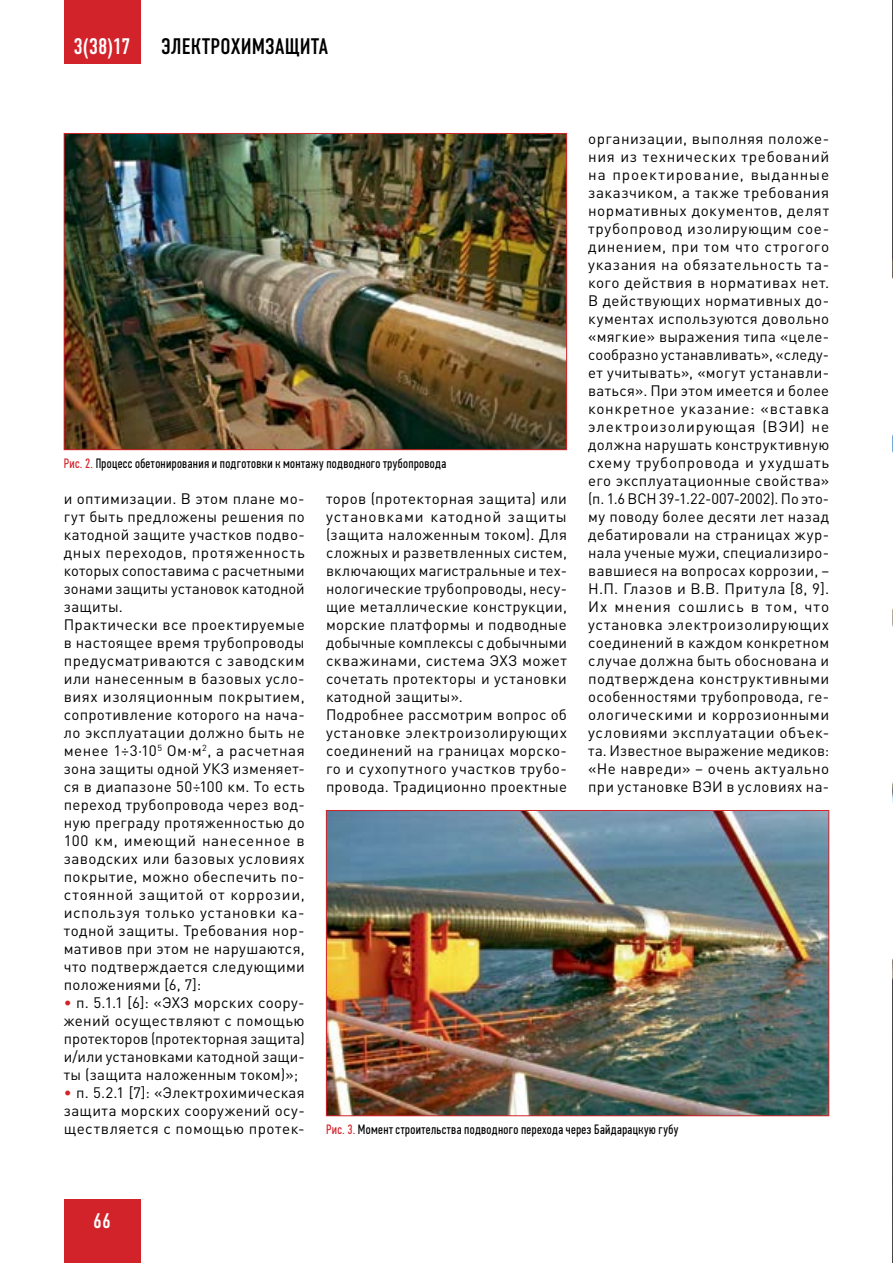
<style>
.page{position:relative;width:893px;height:1263px;background:#fff}
.page>*{position:absolute;margin:0;border:0;box-sizing:border-box;transform-origin:0 0}
.t1{font:22.5px "DIN Condensed C";letter-spacing:.015em;color:#000}
.t2{font:22.5px "DIN Condensed C";color:#fff}
.t3{font:21px "DIN Condensed C";color:#fff}
.t4{font:15px/18px "DIN Pro";letter-spacing:.025em;color:#000;text-align:justify}
.t5{font:13.5px "PF Din Text Comp Pro";letter-spacing:.025em;color:#000}
.s1{color:#d2232a}
</style>
<div class="page">
<div style="left:64px;top:1199px;width:76px;height:64px;background:#d2232a"></div>
<div style="left:64px;top:0;width:76px;height:64px;background:#d2232a"></div>
<img style="left:66px;top:135px;width:499px;height:313px">
<div style="left:64px;top:133px;width:503px;height:317px;border:1px solid #d2232a"></div>
<img style="left:328px;top:812px;width:499px;height:302px">
<div style="left:326px;top:810px;width:503px;height:306px;border:1px solid #d2232a"></div>
<img style="left:892px;top:0;width:1px;height:1263px">
<h1 class="t2" style="left:73px;top:34px;width:59px">3(38)17</h1>
<h1 class="t1" style="left:162px;top:34px;width:168px">ЭЛЕКТРОХИМЗАЩИТА</h1>
<p class="t4" style="left:588px;top:129px;width:242px">организации, выполняя положе&shy;ния из технических требований на проектирование, выданные заказчиком, а также требования нормативных документов, делят трубопровод изолирующим сое&shy;динением, при том что строгого указания на обязательность та&shy;кого действия в нормативах нет.<br>В действующих нормативных до&shy;кументах используются довольно «мягкие» выражения типа «целе&shy;сообразно устанавливать», «следу&shy;ет учитывать», «могут устанавли&shy;ваться». При этом имеется и более конкретное указание: «вставка электроизолирующая (ВЭИ) не должна нарушать конструктивную схему трубопровода и ухудшать его эксплуатационные свойства» (п. 1.6 ВСН 39-1.22-007-2002). По это&shy;му поводу более десяти лет назад дебатировали на страницах жур&shy;нала ученые мужи, специализиро&shy;вавшиеся на вопросах коррозии, – Н.П. Глазов и В.В. Притула [8, 9].<br>Их мнения сошлись в том, что установка электроизолирующих соединений в каждом конкретном случае должна быть обоснована и подтверждена конструктивными особенностями трубопровода, ге&shy;ологическими и коррозионными условиями эксплуатации объек&shy;та. Известное выражение медиков: «Не навреди» – очень актуально при установке ВЭИ в условиях на-</p>
<p class="t5" style="left:64px;top:456px;width:384px"><span class="s1">Рис. 2.</span> Процесс обетонирования и подготовки к монтажу подводного трубопровода</p>
<p class="t4" style="left:326px;top:489px;width:242px;text-align:left">торов (протекторная защита) или установками катодной защиты (защита наложенным током). Для сложных и разветвленных систем, включающих магистральные и тех&shy;нологические трубопроводы, несу&shy;щие металлические конструкции, морские платформы и подводные добычные комплексы с добычными скважинами, система ЭХЗ может сочетать протекторы и установки катодной защиты».<br>Подробнее рассмотрим вопрос об установке электроизолирующих соединений на границах морско&shy;го и сухопутного участков трубо&shy;провода. Традиционно проектные</p>
<p class="t4" style="left:64px;top:489px;width:242px;text-align:left">и оптимизации. В этом плане мо&shy;гут быть предложены решения по катодной защите участков подво&shy;дных переходов, протяженность которых сопоставима с расчетными зонами защиты установок катодной защиты.<br>Практически все проектируемые в настоящее время трубопроводы предусматриваются с заводским или нанесенным в базовых усло&shy;виях изоляционным покрытием, сопротивление которого на нача&shy;ло эксплуатации должно быть не менее 1÷3·10<sup>5</sup> Ом·м<sup>2</sup>, а расчетная зона защиты одной УКЗ изменяет&shy;ся в диапазоне 50÷100 км. То есть переход трубопровода через вод&shy;ную преграду протяженностью до<br>100 км, имеющий нанесенное в заводских или базовых условиях покрытие, можно обеспечить по&shy;стоянной защитой от коррозии, используя только установки ка&shy;тодной защиты. Требования нор&shy;мативов при этом не нарушаются, что подтверждается следующими положениями [6, 7]:</p>
<p class="t4" style="left:64px;top:993px;width:242px"><span class="s1">•</span> п. 5.1.1 [6]: «ЭХЗ морских соору&shy;жений осуществляют с помощью протекторов (протекторная защита) и/или установками катодной защи&shy;ты (защита наложенным током)»;</p>
<p class="t4" style="left:64px;top:1083px;width:242px"><span class="s1">•</span> п. 5.2.1 [7]: «Электрохимическая защита морских сооружений осу&shy;ществляется с помощью протек-</p>
<p class="t5" style="left:326px;top:1122px;width:354px"><span class="s1">Рис. 3.</span> Момент строительства подводного перехода через Байдарацкую губу</p>
<h2 class="t3" style="left:93px;top:1208px;width:19px">66</h2>
</div>
